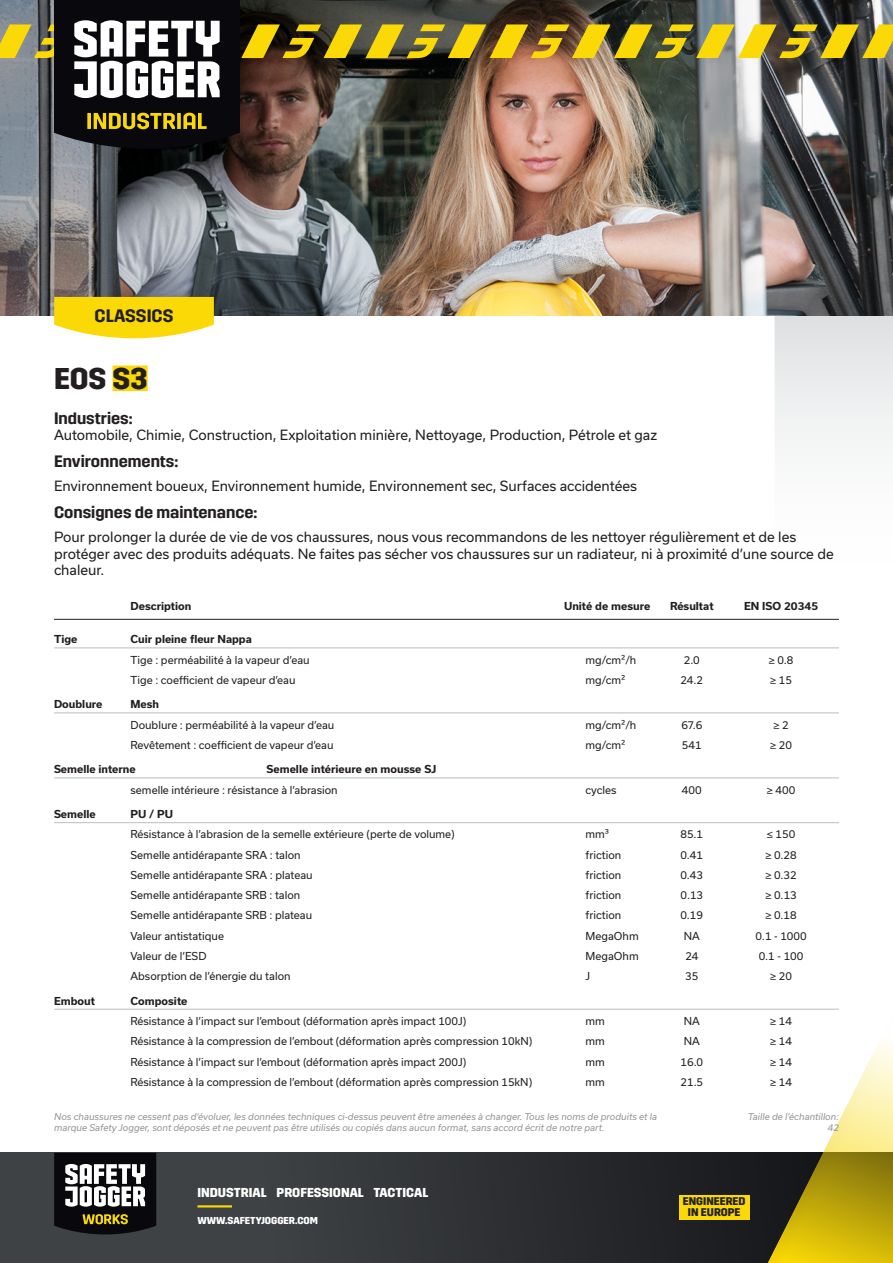
<style>
.page{position:relative;width:893px;height:1263px;background:#fff}
.page>*{position:absolute;margin:0;border:0;box-sizing:border-box;transform-origin:0 0}
.article_name_IND{font:700 30px "Trim";color:#231f20}
.category_tag{font:600 18px "Trim";color:#231f20}
.t1{font:600 16.5px "Trim";color:#231f20}
.text{font:13.5px/16.2px "Usual";color:#231f20}
.t2{font:700 12.9px "Trim";color:#fff}
.t3{font:700 11.1px/10.9px "Trim";color:#231f20;text-align:center}
.table_text{font:10.5px "Usual";color:#231f20}
.table_text_highlight{font:700 10.5px "Usual";color:#231f20}
.table_title{font:700 10.5px "Usual";color:#231f20}
.t4{font:700 10.05px "Trim";color:#fff}
.text-2{font:italic 9px/10.8px "Usual";color:#939598}
</style>
<div class="page">
<svg style="left:0;top:1152px;width:749px;height:111px;background:#323437"></svg>
<div style="left:749px;top:758px;width:144px;height:505px;background:#231f20;opacity:.05"></div>
<div style="left:679px;top:1195px;width:70px;height:24px;background:#fad906"></div>
<hr style="left:197px;top:1205px;width:35px;height:2px;background:#fad906">
<svg style="left:54px;top:1153px;width:102px;height:81px"></svg>
<svg style="left:775px;top:315px;width:118px;height:478px"></svg>
<img style="left:0;top:149px;width:893px;height:166px">
<svg style="left:54px;top:297px;width:160px;height:41px;background:#fadc1f"></svg>
<div style="left:112px;top:365px;width:36px;height:26px;background:#fad906"></div>
<hr style="left:54px;top:619px;width:785px;height:1px;background:#231f20">
<hr style="left:54px;top:648px;width:785px;height:1px;background:#bcbdc0">
<hr style="left:54px;top:713px;width:785px;height:1px;background:#bcbdc0">
<hr style="left:54px;top:778px;width:785px;height:1px;background:#bcbdc0">
<hr style="left:54px;top:822px;width:785px;height:1px;background:#bcbdc0">
<hr style="left:54px;top:1009px;width:785px;height:1px;background:#bcbdc0">
<img style="left:0;top:0;width:893px;height:149px">
<p class="category_tag" style="left:95px;top:306px;width:80px">CLASSICS</p>
<p class="article_name_IND" style="left:54px;top:361px;width:95px">EOS S3</p>
<p class="t1" style="left:54px;top:409px;width:80px">Industries:</p>
<p class="text" style="left:54px;top:427px;width:605px">Automobile, Chimie, Construction, Exploitation minière, Nettoyage, Production, Pétrole et gaz</p>
<p class="t1" style="left:54px;top:451px;width:126px">Environnements:</p>
<p class="text" style="left:54px;top:478px;width:585px">Environnement boueux, Environnement humide, Environnement sec, Surfaces accidentées</p>
<p class="t1" style="left:54px;top:503px;width:205px">Consignes de maintenance:</p>
<p class="text" style="left:54px;top:529px;width:781px">Pour prolonger la durée de vie de vos chaussures, nous vous recommandons de les nettoyer régulièrement et de les protéger avec des produits adéquats. Ne faites pas sécher vos chaussures sur un radiateur, ni à proximité d’une source de chaleur.</p>
<p class="table_title" style="left:131px;top:600px;width:62px">Description</p>
<p class="table_title" style="left:564px;top:600px;width:88px">Unité de mesure</p>
<p class="table_title" style="left:670px;top:600px;width:45px">Résultat</p>
<p class="table_title" style="left:744px;top:600px;width:76px">EN ISO 20345</p>
<p class="table_text_highlight" style="left:54px;top:633px;width:25px">Tige</p>
<p class="table_text_highlight" style="left:131px;top:633px;width:123px">Cuir pleine fleur Nappa</p>
<p class="table_text" style="left:131px;top:654px;width:181px">Tige : perméabilité à la vapeur d’eau</p>
<p class="table_text" style="left:585px;top:654px;width:52px">mg/cm²/h</p>
<p class="table_text" style="left:684px;top:654px;width:18px">2.0</p>
<p class="table_text" style="left:769px;top:654px;width:26px">≥ 0.8</p>
<p class="table_text" style="left:131px;top:674px;width:167px">Tige : coefficient de vapeur d’eau</p>
<p class="table_text" style="left:585px;top:674px;width:41px">mg/cm²</p>
<p class="table_text" style="left:680px;top:674px;width:24px">24.2</p>
<p class="table_text" style="left:770px;top:674px;width:23px">≥ 15</p>
<p class="table_text_highlight" style="left:54px;top:698px;width:50px">Doublure</p>
<p class="table_text_highlight" style="left:131px;top:698px;width:30px">Mesh</p>
<p class="table_text" style="left:131px;top:719px;width:205px">Doublure : perméabilité à la vapeur d’eau</p>
<p class="table_text" style="left:585px;top:719px;width:52px">mg/cm²/h</p>
<p class="table_text" style="left:681px;top:719px;width:22px">67.6</p>
<p class="table_text" style="left:773px;top:719px;width:17px">≥ 2</p>
<p class="table_text" style="left:131px;top:739px;width:205px">Revêtement : coefficient de vapeur d’eau</p>
<p class="table_text" style="left:585px;top:739px;width:41px">mg/cm²</p>
<p class="table_text" style="left:682px;top:739px;width:21px">541</p>
<p class="table_text" style="left:770px;top:739px;width:23px">≥ 20</p>
<p class="table_text_highlight" style="left:54px;top:763px;width:83px">Semelle interne</p>
<p class="table_text_highlight" style="left:267px;top:763px;width:171px">Semelle intérieure en mousse SJ</p>
<p class="table_text" style="left:131px;top:784px;width:209px">semelle intérieure : résistance à l’abrasion</p>
<p class="table_text" style="left:585px;top:784px;width:33px">cycles</p>
<p class="table_text" style="left:682px;top:784px;width:21px">400</p>
<p class="table_text" style="left:767px;top:784px;width:30px">≥ 400</p>
<p class="table_text_highlight" style="left:54px;top:808px;width:43px">Semelle</p>
<p class="table_text_highlight" style="left:131px;top:808px;width:44px">PU / PU</p>
<p class="table_text" style="left:131px;top:828px;width:326px">Résistance à l’abrasion de la semelle extérieure (perte de volume)</p>
<p class="table_text" style="left:585px;top:828px;width:25px">mm³</p>
<p class="table_text" style="left:680px;top:828px;width:24px">85.1</p>
<p class="table_text" style="left:767px;top:828px;width:30px">≤ 150</p>
<p class="table_text" style="left:131px;top:849px;width:172px">Semelle antidérapante SRA : talon</p>
<p class="table_text" style="left:585px;top:849px;width:37px">friction</p>
<p class="table_text" style="left:680px;top:849px;width:24px">0.41</p>
<p class="table_text" style="left:765px;top:849px;width:33px">≥ 0.28</p>
<p class="table_text" style="left:131px;top:869px;width:184px">Semelle antidérapante SRA : plateau</p>
<p class="table_text" style="left:585px;top:869px;width:37px">friction</p>
<p class="table_text" style="left:680px;top:869px;width:24px">0.43</p>
<p class="table_text" style="left:765px;top:869px;width:33px">≥ 0.32</p>
<p class="table_text" style="left:131px;top:889px;width:171px">Semelle antidérapante SRB : talon</p>
<p class="table_text" style="left:585px;top:889px;width:37px">friction</p>
<p class="table_text" style="left:681px;top:889px;width:24px">0.13</p>
<p class="table_text" style="left:765px;top:889px;width:33px">≥ 0.13</p>
<p class="table_text" style="left:131px;top:909px;width:183px">Semelle antidérapante SRB : plateau</p>
<p class="table_text" style="left:585px;top:909px;width:37px">friction</p>
<p class="table_text" style="left:680px;top:909px;width:24px">0.19</p>
<p class="table_text" style="left:765px;top:909px;width:33px">≥ 0.18</p>
<p class="table_text" style="left:131px;top:930px;width:95px">Valeur antistatique</p>
<p class="table_text" style="left:585px;top:930px;width:55px">MegaOhm</p>
<p class="table_text" style="left:684px;top:930px;width:18px">NA</p>
<p class="table_text" style="left:756px;top:930px;width:53px">0.1 - 1000</p>
<p class="table_text" style="left:131px;top:950px;width:77px">Valeur de l’ESD</p>
<p class="table_text" style="left:585px;top:950px;width:55px">MegaOhm</p>
<p class="table_text" style="left:685px;top:950px;width:15px">24</p>
<p class="table_text" style="left:759px;top:950px;width:46px">0.1 - 100</p>
<p class="table_text" style="left:131px;top:970px;width:162px">Absorption de l’énergie du talon</p>
<p class="table_text" style="left:585px;top:970px;width:6px">J</p>
<p class="table_text" style="left:685px;top:970px;width:15px">35</p>
<p class="table_text" style="left:770px;top:970px;width:23px">≥ 20</p>
<p class="table_text_highlight" style="left:54px;top:995px;width:43px">Embout</p>
<p class="table_text_highlight" style="left:131px;top:995px;width:58px">Composite</p>
<p class="table_text" style="left:131px;top:1015px;width:337px">Résistance à l’impact sur l’embout (déformation après impact 100J)</p>
<p class="table_text" style="left:585px;top:1015px;width:21px">mm</p>
<p class="table_text" style="left:684px;top:1015px;width:18px">NA</p>
<p class="table_text" style="left:770px;top:1015px;width:23px">≥ 14</p>
<p class="table_text" style="left:131px;top:1035px;width:403px">Résistance à la compression de l’embout (déformation après compression 10kN)</p>
<p class="table_text" style="left:585px;top:1035px;width:21px">mm</p>
<p class="table_text" style="left:684px;top:1035px;width:18px">NA</p>
<p class="table_text" style="left:770px;top:1035px;width:23px">≥ 14</p>
<p class="table_text" style="left:131px;top:1055px;width:337px">Résistance à l’impact sur l’embout (déformation après impact 200J)</p>
<p class="table_text" style="left:585px;top:1055px;width:21px">mm</p>
<p class="table_text" style="left:681px;top:1055px;width:24px">16.0</p>
<p class="table_text" style="left:770px;top:1055px;width:23px">≥ 14</p>
<p class="table_text" style="left:131px;top:1076px;width:403px">Résistance à la compression de l’embout (déformation après compression 15kN)</p>
<p class="table_text" style="left:585px;top:1076px;width:21px">mm</p>
<p class="table_text" style="left:680px;top:1076px;width:24px">21.5</p>
<p class="table_text" style="left:770px;top:1076px;width:23px">≥ 14</p>
<p class="text-2" style="left:748px;top:1111px;width:93px;text-align:right">Taille de l’échantillon:<br>42</p>
<p class="text-2" style="left:54px;top:1111px;width:604px">Nos chaussures ne cessent pas d’évoluer, les données techniques ci-dessus peuvent être amenées à changer. Tous les noms de produits et la marque Safety Jogger, sont déposés et ne peuvent pas être utilisés ou copiés dans aucun format, sans accord écrit de notre part.</p>
<p class="t2" style="left:197px;top:1185px;width:232px">INDUSTRIAL PROFESSIONAL TACTICAL</p>
<p class="t4" style="left:197px;top:1214px;width:122px">WWW.SAFETYJOGGER.COM</p>
<p class="t3" style="left:683px;top:1196px;width:64px">ENGINEERED<br>IN EUROPE</p>
</div>
